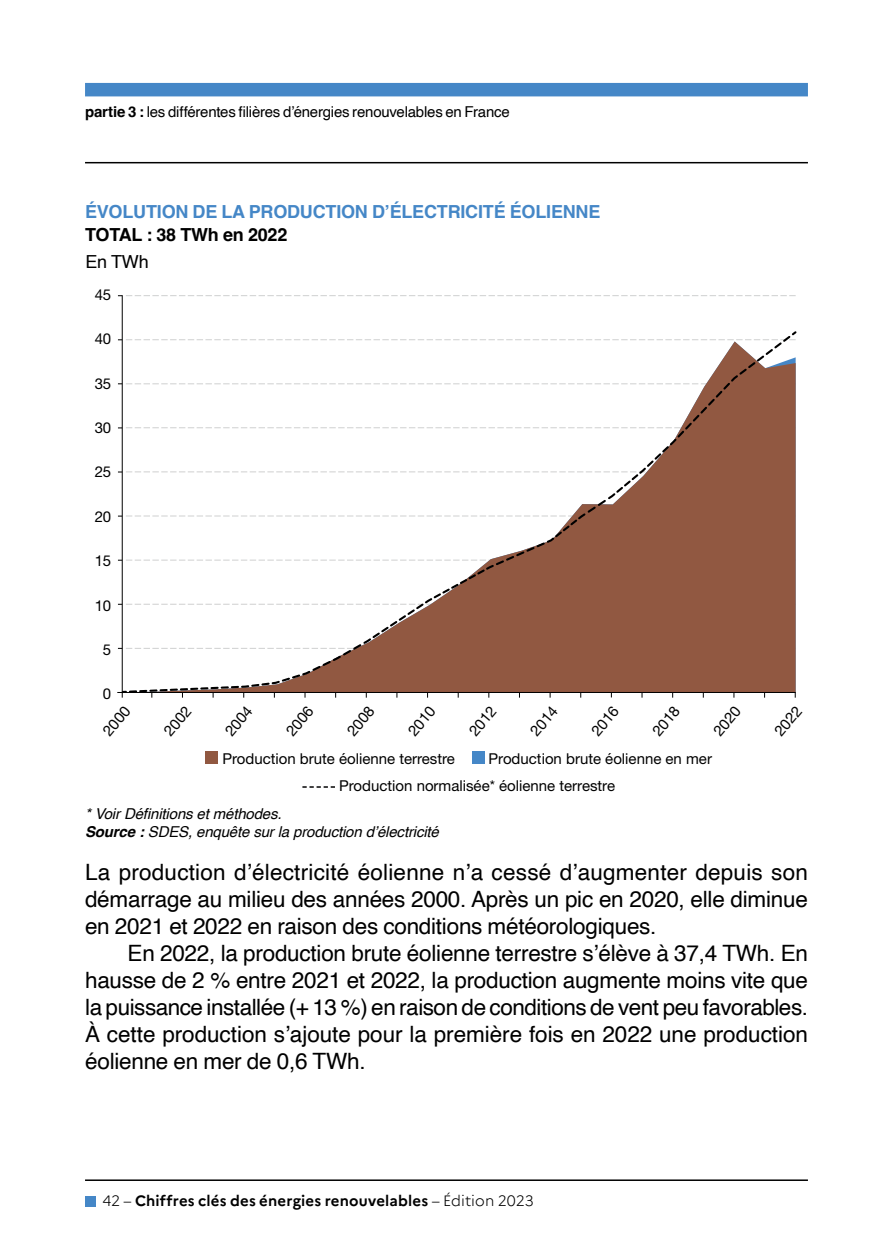
<style>
.page{position:relative;width:893px;height:1259px;background:#fff}
.page>*{position:absolute;margin:0;border:0;box-sizing:border-box;transform-origin:0 0}
.t1{font:22.5px/27px "Helvetica";letter-spacing:-.01em;color:#000;text-align:justify}
.t2{font:700 18px "Helvetica";letter-spacing:-.01em;color:#4587c7}
.t3{font:700 18px "Helvetica";letter-spacing:-.01em;color:#000}
.t4{font:18px "Helvetica";color:#000}
.t5{font:15px/26.4px "Helvetica Neue LT Std";color:#000}
.t6{font:italic 15px/18px "Helvetica";letter-spacing:-.01em;color:#000}
.t7{font:15px "Helvetica";letter-spacing:-.015em;color:#000}
.t8{font:700 15px "Marianne";letter-spacing:.015em;color:#000}
.s1{font-weight:700}
.s2{font-weight:300}
</style>
<div class="page">
<div style="left:85px;top:83px;width:723px;height:13px;background:#4587c7"></div>
<hr style="left:85px;top:162px;width:723px;height:1px;background:#000">
<hr style="left:85px;top:1179px;width:723px;height:2px;background:#000">
<div style="left:85px;top:1195px;width:11px;height:11px;background:#4587c7"></div>
<div style="left:205px;top:751px;width:13px;height:13px;background:#915841"></div>
<div style="left:472px;top:751px;width:12px;height:13px;background:#4587c7"></div>
<svg style="left:302px;top:786px;width:33px;height:2px"></svg>
<svg style="left:118px;top:295px;width:678px;height:1px"></svg>
<hr style="left:117px;top:692px;width:679px;height:1px;background:#000">
<hr style="left:122px;top:295px;width:1px;height:402px;background:#000">
<svg style="left:121px;top:329px;width:676px;height:365px"></svg>
<p class="t7" style="left:85px;top:100px;width:426px"><span class="s1">partie 3 :</span> les différentes filières d’énergies renouvelables en France</p>
<p class="t2" style="left:85px;top:201px;width:517px">ÉVOLUTION DE LA PRODUCTION DʼÉLECTRICITÉ ÉOLIENNE</p>
<p class="t3" style="left:85px;top:223px;width:204px">TOTAL : 38 TWh en 2022</p>
<p class="t4" style="left:85px;top:248px;width:65px">En TWh</p>
<p class="t5" style="left:95px;top:281px;width:18px">45</p>
<p class="t5" style="left:95px;top:326px;width:18px">40</p>
<p class="t5" style="left:95px;top:370px;width:18px">35</p>
<p class="t5" style="left:95px;top:414px;width:18px">30</p>
<p class="t5" style="left:95px;top:459px;width:18px">25</p>
<p class="t5" style="left:95px;top:503px;width:18px">20</p>
<p class="t5" style="left:95px;top:547px;width:18px">15</p>
<p class="t5" style="left:95px;top:592px;width:18px">10</p>
<p class="t5" style="left:103px;top:636px;width:10px">5</p>
<p class="t5" style="left:103px;top:680px;width:10px">0</p>
<p class="t5" style="left:96px;top:725px;width:35px;rotate:-50deg">2000</p>
<p class="t5" style="left:157px;top:725px;width:35px;rotate:-50deg">2002</p>
<p class="t5" style="left:218px;top:725px;width:35px;rotate:-50deg">2004</p>
<p class="t5" style="left:279px;top:725px;width:35px;rotate:-50deg">2006</p>
<p class="t5" style="left:340px;top:725px;width:35px;rotate:-50deg">2008</p>
<p class="t5" style="left:401px;top:725px;width:35px;rotate:-50deg">2010</p>
<p class="t5" style="left:462px;top:725px;width:35px;rotate:-50deg">2012</p>
<p class="t5" style="left:523px;top:725px;width:35px;rotate:-50deg">2014</p>
<p class="t5" style="left:584px;top:725px;width:35px;rotate:-50deg">2016</p>
<p class="t5" style="left:645px;top:725px;width:35px;rotate:-50deg">2018</p>
<p class="t5" style="left:706px;top:725px;width:35px;rotate:-50deg">2020</p>
<p class="t5" style="left:767px;top:725px;width:35px;rotate:-50deg">2022</p>
<p class="t5" style="left:222px;top:745px;width:234px">Production brute éolienne terrestre</p>
<p class="t5" style="left:339px;top:745px;width:374px;text-indent:149px">Production brute éolienne en mer<br>Production normalisée* éolienne terrestre</p>
<p class="t6" style="left:85px;top:804px;width:355px">* Voir Définitions et méthodes.<br><span class="s1">Source :</span> SDES, enquête sur la production dʼélectricité</p>
<p class="t1" style="left:85px;top:859px;width:724px">La production dʼélectricité éolienne nʼa cessé dʼaugmenter depuis son démarrage au milieu des années 2000. Après un pic en 2020, elle diminue en 2021 et 2022 en raison des conditions météorologiques.</p>
<p class="t1" style="left:85px;top:940px;width:724px;text-indent:42px">En 2022, la production brute éolienne terrestre sʼélève à 37,4 TWh. En hausse de 2 % entre 2021 et 2022, la production augmente moins vite que la puissance installée (+ 13 %) en raison de conditions de vent peu favorables.<br>À cette production sʼajoute pour la première fois en 2022 une production éolienne en mer de 0,6 TWh.</p>
<p class="t8" style="left:103px;top:1189px;width:433px"><span class="s2">42 –</span> Chiffres clés des énergies renouvelables <span class="s2">– Édition 2023</span></p>
</div>
